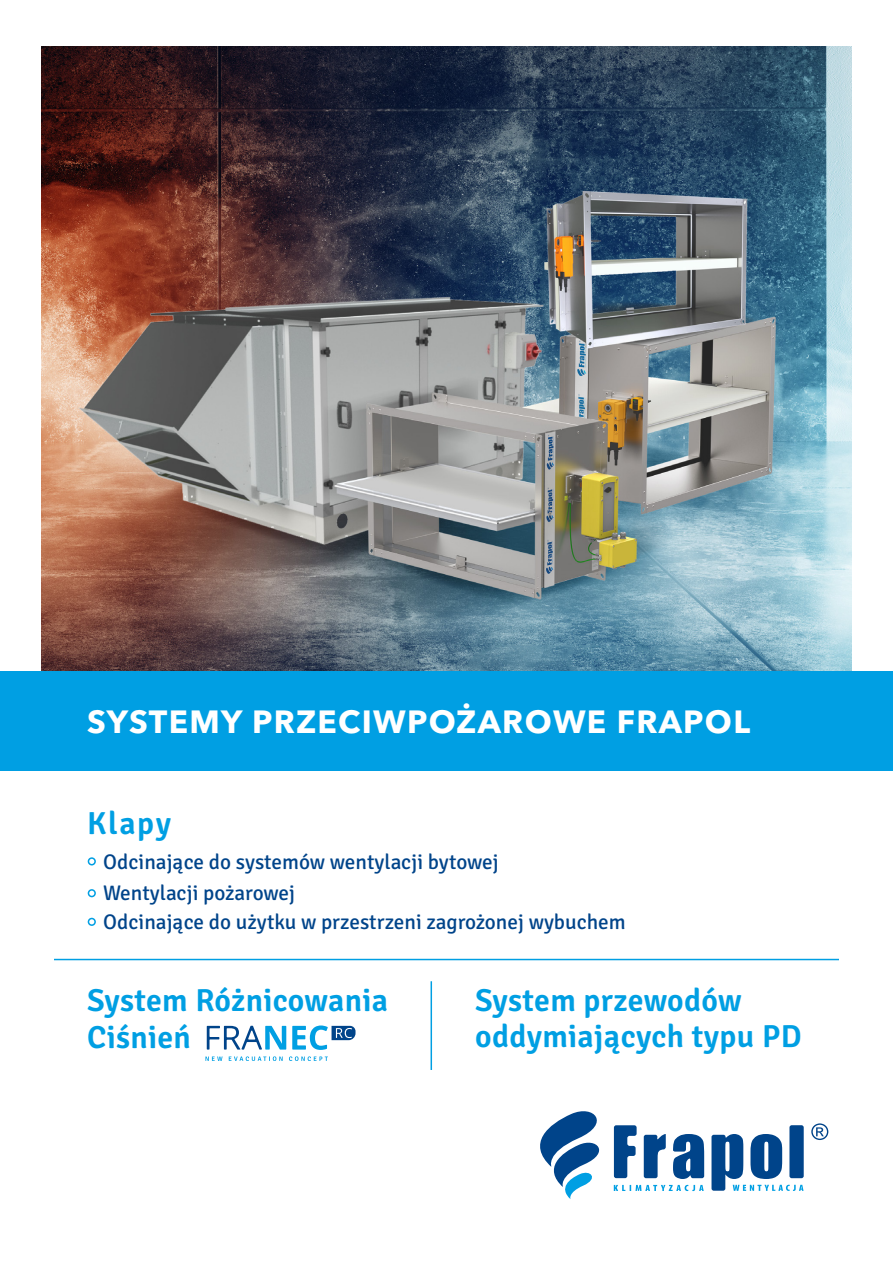
<style>
.page{position:relative;width:893px;height:1263px;background:#fff}
.page>*{position:absolute;margin:0;border:0;box-sizing:border-box;transform-origin:0 0}
.t1{font:600 31.8px/36.3px "Signika";letter-spacing:.01em;color:#009fe3}
.t2{font:700 31.8px "Avenir Next LT Pro";letter-spacing:.04em;color:#fff}
.t3{font:21.15px/31.8px "Signika";color:#00448a}
</style>
<div class="page">
<img style="left:41px;top:47px;width:811px;height:624px">
<div style="left:0;top:671px;width:893px;height:100px;background:#009fe3"></div>
<svg style="left:207px;top:1026px;width:79px;height:23px"></svg>
<svg style="left:292px;top:1025px;width:64px;height:25px"></svg>
<svg style="left:205px;top:1056px;width:18px;height:5px"></svg>
<svg style="left:229px;top:1056px;width:54px;height:5px"></svg>
<svg style="left:289px;top:1056px;width:39px;height:5px"></svg>
<div style="left:88px;top:857px;width:8px;height:8px;border:2px solid #009fe3;border-radius:50%"></div>
<div style="left:88px;top:889px;width:8px;height:8px;border:2px solid #009fe3;border-radius:50%"></div>
<div style="left:88px;top:918px;width:8px;height:8px;border:2px solid #009fe3;border-radius:50%"></div>
<hr style="left:54px;top:959px;width:785px;height:1px;background:#009fe3">
<hr style="left:431px;top:981px;width:1px;height:89px;background:#009fe3">
<svg style="left:540px;top:1111px;width:288px;height:88px"></svg>
<h1 class="t2" style="left:87px;top:702px;width:664px">SYSTEMY PRZECIWPOŻAROWE FRAPOL</h1>
<h1 class="t1" style="left:87px;top:806px;width:85px">Klapy</h1>
<p class="t3" style="left:103px;top:846px;width:397px">Odcinające do systemów wentylacji bytowej<br>Wentylacji pożarowej</p>
<p class="t3" style="left:103px;top:906px;width:524px">Odcinające do użytku w przestrzeni zagrożonej wybuchem</p>
<h1 class="t1" style="left:87px;top:983px;width:302px">System Różnicowania<br>Ciśnień</h1>
<h1 class="t1" style="left:475px;top:983px;width:328px">System przewodów oddymiających typu PD</h1>
</div>
